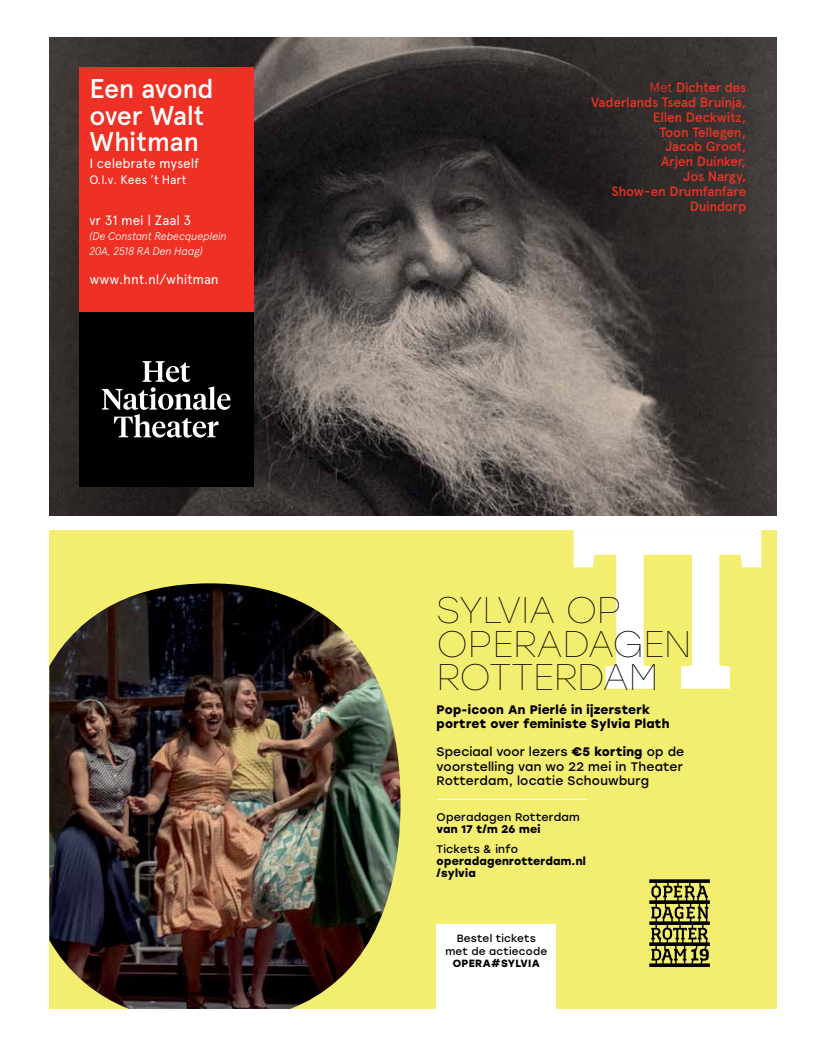
<style>
.page{position:relative;width:815px;height:1049px;background:#fff}
.page>*{position:absolute;margin:0;border:0;box-sizing:border-box;transform-origin:0 0}
.t1{font:100 37px/33.2px "Stolzl";letter-spacing:-.01em;color:#000}
.t2{font:500 27.12px/26.6px "Apercu";letter-spacing:-.015em;color:#fff}
.t3{font:500 13.5px/14.8px "Apercu";letter-spacing:-.02em;color:#ee3124;text-align:right}
.t4{font:13.5px "Apercu";letter-spacing:-.005em;color:#fff}
.t5{font:12.38px/14.1px "Stolzl";letter-spacing:.02em;color:#000;text-align:justify}
.t6{font:700 12.38px/14.1px "Stolzl";letter-spacing:.02em;color:#000}
.t7{font:12.38px "Apercu";letter-spacing:-.01em;color:#fff}
.t8{font:italic 300 11.12px/14.8px "Apercu";letter-spacing:-.015em;color:#fff}
.t9{font:700 11.12px/12.4px "Stolzl";letter-spacing:.02em;color:#000}
.t10{font:11.12px "Stolzl";letter-spacing:.02em;color:#000}
.t11{font:10.5px/12.4px "Stolzl";letter-spacing:.02em;color:#000;text-align:center}
.t12{font:700 10.5px "Stolzl";letter-spacing:.02em;color:#000}
.s1{font-weight:300}
.s2{font-weight:700}
</style>
<div class="page">
<img style="left:50px;top:37px;width:726px;height:479px">
<div style="left:79px;top:67px;width:175px;height:245px;background:#ee3124"></div>
<div style="left:79px;top:312px;width:175px;height:175px;background:#000"></div>
<svg style="left:102px;top:361px;width:129px;height:77px"></svg>
<div style="left:49px;top:530px;width:727px;height:479px;background:#f3ed70"></div>
<svg style="left:574px;top:530px;width:187px;height:159px"></svg>
<div style="left:437px;top:924px;width:119px;height:85px;background:#fff"></div>
<img style="left:49px;top:583px;width:352px;height:426px">
<hr style="left:438px;top:799px;width:149px;height:1px;background:#fff">
<svg style="left:649px;top:879px;width:61px;height:88px"></svg>
<h2 class="t2" style="left:89px;top:75px;width:126px">Een avond over Walt<br>Whitman</h2>
<p class="t4" style="left:89px;top:155px;width:111px">I celebrate myself</p>
<p class="t7" style="left:89px;top:172px;width:98px">O.l.v. Kees ’t Hart</p>
<p class="t4" style="left:89px;top:213px;width:103px">vr 31 mei | Zaal 3</p>
<p class="t8" style="left:89px;top:229px;width:139px">(De Constant Rebecqueplein<br>20A, 2518 RA Den Haag)</p>
<p class="t4" style="left:89px;top:272px;width:131px">www.hnt.nl/whitman</p>
<p class="t3" style="left:591px;top:80px;width:157px"><span class="s1">Met</span> Dichter des<br>Vaderlands Tsead Bruinja,<br>Ellen Deckwitz,<br>Toon Tellegen,<br>Jacob Groot,<br>Arjen Duinker,<br>Jos Nargy,<br>Show-en Drumfanfare<br>Duindorp</p>
<h1 class="t1" style="left:437px;top:592px;width:256px">SYLVIA OP<br>OPERADAGEN<br>ROTTERDAM</h1>
<p class="t6" style="left:437px;top:702px;width:234px">Pop-icoon An Pierlé in ijzersterk portret over feministe Sylvia Plath</p>
<p class="t5" style="left:437px;top:744px;width:249px">Speciaal voor lezers <span class="s2">€5 korting</span> op de voorstelling van wo 22 mei in Theater Rotterdam, locatie Schouwburg</p>
<p class="t10" style="left:437px;top:809px;width:145px">Operadagen Rotterdam</p>
<p class="t9" style="left:437px;top:822px;width:105px">van 17 t/m 26 mei</p>
<p class="t10" style="left:437px;top:841px;width:83px">Tickets &amp; info</p>
<p class="t9" style="left:437px;top:854px;width:151px">operadagenrotterdam.nl /sylvia</p>
<p class="t11" style="left:445px;top:932px;width:103px">Bestel tickets met de actiecode</p>
<p class="t12" style="left:453px;top:956px;width:88px">OPERA#SYLVIA</p>
</div>
